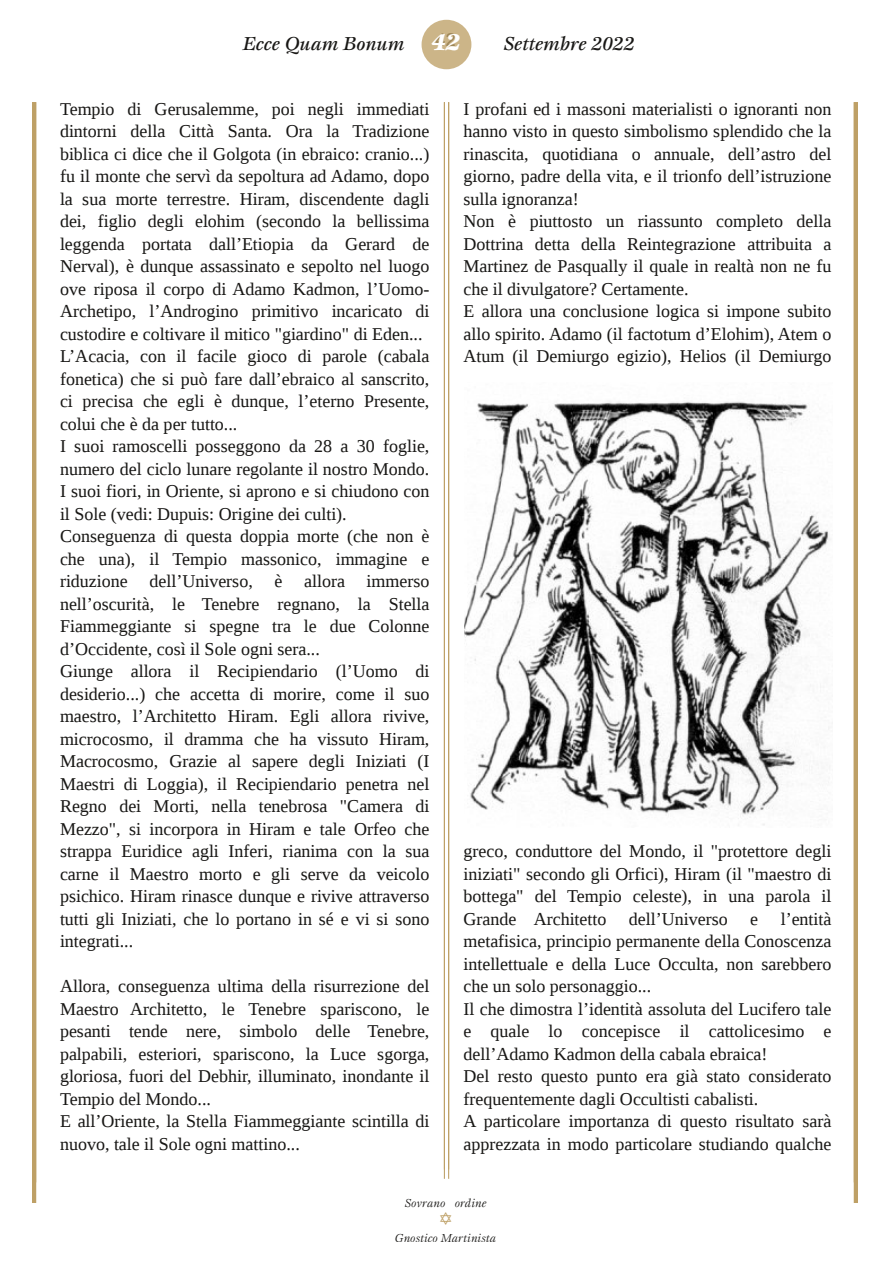
<style>
.page{position:relative;width:893px;height:1263px;background:#fff}
.page>*{position:absolute;margin:0;border:0;box-sizing:border-box;transform-origin:0 0}
.t1{font:700 21px "DejaVu Sans Mono";color:#bea066}
.t2{font:italic 500 19.5px "Esprit Std";color:#181715}
.t3{font:18px/22.5px "Liberation Serif";color:#181715}
.t4{font:italic 12px "Esprit Std";color:#181715}
.s1{font-weight:900;font-size:24px;color:#fff}
</style>
<div class="page">
<div style="left:422px;top:20px;width:49px;height:49px;background:#ccb588;border-radius:50%"></div>
<hr style="left:32px;top:102px;width:4px;height:1080px;background:#bea066">
<hr style="left:854px;top:102px;width:4px;height:1080px;background:#bea066">
<hr style="left:448px;top:102px;width:1px;height:1077px;background:#bea066">
<hr style="left:444px;top:102px;width:1px;height:1077px;background:#bea066">
<img style="left:464px;top:401px;width:367px;height:424px">
<p class="t2" style="left:243px;top:35px;width:219px">Ecce Quam Bonum <span class="s1">4</span><sup>42</sup><span class="s1">2</span></p>
<p class="t2" style="left:504px;top:35px;width:132px">Settembre 2022</p>
<p class="t3" style="left:60px;top:97px;width:371px">Tempio di Gerusalemme, poi negli immediati dintorni della Città Santa. Ora la Tradizione biblica ci dice che il Golgota (in ebraico: cranio...) fu il monte che servì da sepoltura ad Adamo, dopo la sua morte terrestre. Hiram, discendente dagli dei, figlio degli elohim (secondo la bellissima leggenda portata dall’Etiopia da Gerard de Nerval), è dunque assassinato e sepolto nel luogo ove riposa il corpo di Adamo Kadmon, l’Uomo-Archetipo, l’Androgino primitivo incaricato di custodire e coltivare il mitico "giardino" di Eden...<br>L’Acacia, con il facile gioco di parole (cabala fonetica) che si può fare dall’ebraico al sanscrito, ci precisa che egli è dunque, l’eterno Presente, colui che è da per tutto...<br>I suoi ramoscelli posseggono da 28 a 30 foglie, numero del ciclo lunare regolante il nostro Mondo.<br>I suoi fiori, in Oriente, si aprono e si chiudono con il Sole (vedi: Dupuis: Origine dei culti).<br>Conseguenza di questa doppia morte (che non è che una), il Tempio massonico, immagine e riduzione dell’Universo, è allora immerso nell’oscurità, le Tenebre regnano, la Stella Fiammeggiante si spegne tra le due Colonne d’Occidente, così il Sole ogni sera...<br>Giunge allora il Recipiendario (l’Uomo di desiderio...) che accetta di morire, come il suo maestro, l’Architetto Hiram. Egli allora rivive, microcosmo, il dramma che ha vissuto Hiram, Macrocosmo, Grazie al sapere degli Iniziati (I Maestri di Loggia), il Recipiendario penetra nel Regno dei Morti, nella tenebrosa "Camera di Mezzo", si incorpora in Hiram e tale Orfeo che strappa Euridice agli Inferi, rianima con la sua carne il Maestro morto e gli serve da veicolo psichico. Hiram rinasce dunque e rivive attraverso tutti gli Iniziati, che lo portano in sé e vi si sono integrati...</p>
<p class="t3" style="left:60px;top:975px;width:371px">Allora, conseguenza ultima della risurrezione del Maestro Architetto, le Tenebre spariscono, le pesanti tende nere, simbolo delle Tenebre, palpabili, esteriori, spariscono, la Luce sgorga, gloriosa, fuori del Debhir, illuminato, inondante il Tempio del Mondo...<br>E all’Oriente, la Stella Fiammeggiante scintilla di nuovo, tale il Sole ogni mattino...</p>
<p class="t3" style="left:463px;top:97px;width:369px">I profani ed i massoni materialisti o ignoranti non hanno visto in questo simbolismo splendido che la rinascita, quotidiana o annuale, dell’astro del giorno, padre della vita, e il trionfo dell’istruzione sulla ignoranza!<br>Non è piuttosto un riassunto completo della Dottrina detta della Reintegrazione attribuita a Martinez de Pasqually il quale in realtà non ne fu che il divulgatore? Certamente.<br>E allora una conclusione logica si impone subito allo spirito. Adamo (il factotum d’Elohim), Atem o Atum (il Demiurgo egizio), Helios (il Demiurgo</p>
<p class="t3" style="left:463px;top:840px;width:369px">greco, conduttore del Mondo, il "protettore degli iniziati" secondo gli Orfici), Hiram (il "maestro di bottega" del Tempio celeste), in una parola il Grande Architetto dell’Universo e l’entità metafisica, principio permanente della Conoscenza intellettuale e della Luce Occulta, non sarebbero che un solo personaggio...<br>Il che dimostra l’identità assoluta del Lucifero tale e quale lo concepisce il cattolicesimo e dell’Adamo Kadmon della cabala ebraica!<br>Del resto questo punto era già stato considerato frequentemente dagli Occultisti cabalisti.<br>A particolare importanza di questo risultato sarà apprezzata in modo particolare studiando qualche</p>
<p class="t4" style="left:405px;top:1198px;width:83px">Sovrano ordine</p>
<p class="t1" style="left:439px;top:1206px;width:14px">✡</p>
<p class="t4" style="left:395px;top:1233px;width:103px">Gnostico Martinista</p>
</div>
